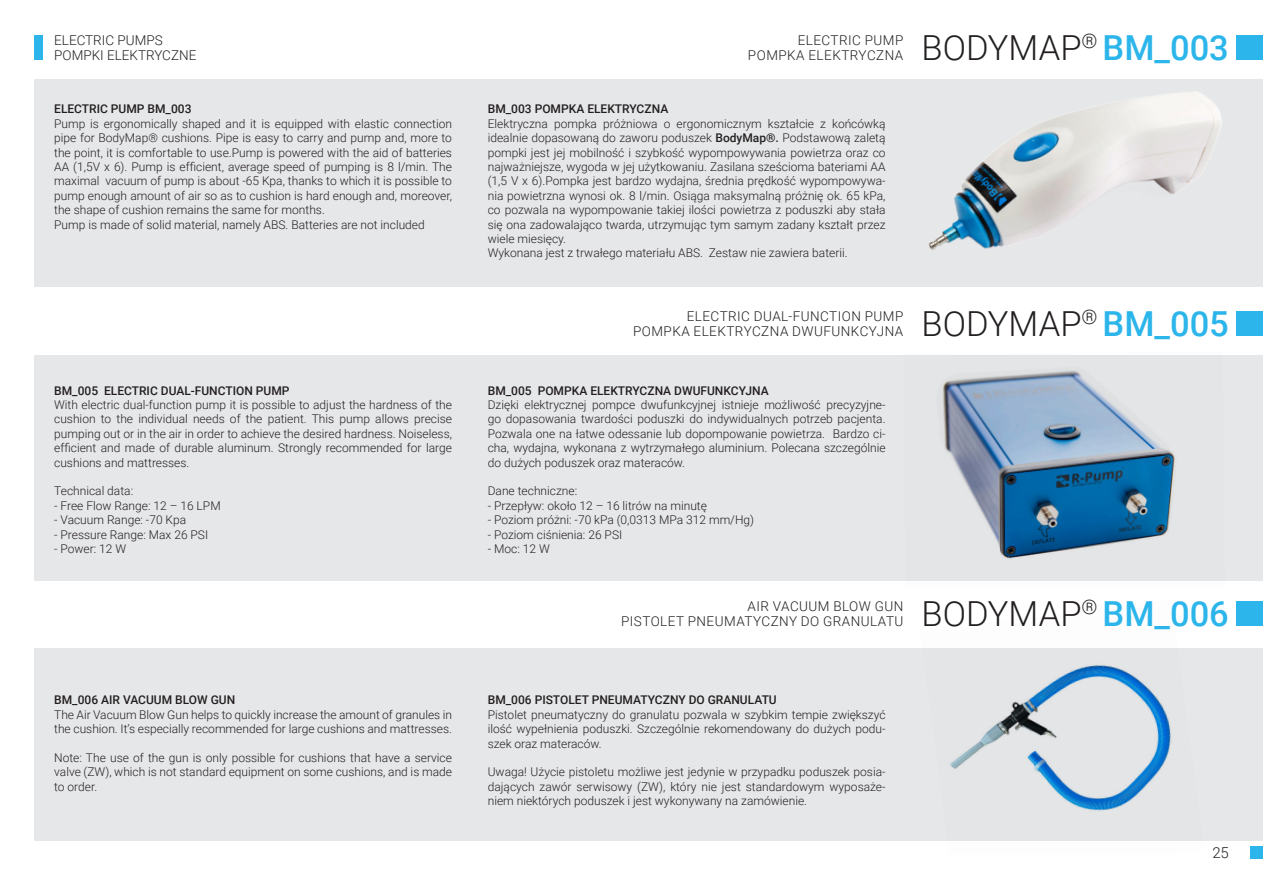
<style>
.page{position:relative;width:1263px;height:893px;background:#fff}
.page>*{position:absolute;margin:0;border:0;box-sizing:border-box;transform-origin:0 0}
.t1{font:300 34.5px "Roboto";color:#231f20}
.t2{font:300 15px "Roboto";color:#231f20}
.t3{font:300 13.5px/15px "Roboto";letter-spacing:.035em;color:#231f20;text-align:right}
.t4{font:300 13.5px "Roboto";color:#231f20}
.t5{font:300 12px/14.4px "Roboto";color:#231f20;text-align:justify}
.t6{font:500 12px "Roboto";color:#231f20}
.s1{font-weight:500}
.s2{font-weight:500;color:#2cb5ea}
</style>
<div class="page">
<div style="left:34px;top:79px;width:1229px;height:208px;background:#e6e7e9"></div>
<div style="left:34px;top:355px;width:1229px;height:225px;background:#e6e7e9"></div>
<div style="left:34px;top:648px;width:1229px;height:193px;background:#e6e7e9"></div>
<img style="left:903px;top:370px;width:321px;height:211px">
<img style="left:950px;top:665px;width:221px;height:146px">
<img style="left:928px;top:91px;width:294px;height:159px">
<div style="left:34px;top:35px;width:9px;height:25px;background:#2cb5ea"></div>
<div style="left:1236px;top:35px;width:27px;height:25px;background:#2cb5ea"></div>
<div style="left:1236px;top:311px;width:27px;height:25px;background:#2cb5ea"></div>
<div style="left:1236px;top:601px;width:27px;height:25px;background:#2cb5ea"></div>
<div style="left:1250px;top:847px;width:13px;height:12px;background:#2cb5ea"></div>
<p class="t4" style="left:54px;top:31px;width:110px">ELECTRIC PUMPS</p>
<p class="t4" style="left:54px;top:46px;width:144px">POMPKI ELEKTRYCZNE</p>
<p class="t6" style="left:54px;top:101px;width:139px">ELECTRIC PUMP BM_003</p>
<p class="t5" style="left:54px;top:116px;width:399px">Pump is ergonomically shaped and it is equipped with elastic connection pipe for BodyMap® cushions. Pipe is easy to carry and pump and, more to the point, it is comfortable to use.Pump is powered with the aid of batteries AA (1,5V x 6). Pump is efficient, average speed of pumping is 8 l/min. The maximal vacuum of pump is about -65 Kpa, thanks to which it is possible to pump enough amount of air so as to cushion is hard enough and, moreover, the shape of cushion remains the same for months.</p>
<p class="t5" style="left:54px;top:217px;width:372px">Pump is made of solid material, namely ABS. Batteries are not included</p>
<p class="t6" style="left:54px;top:382px;width:237px">BM_005 ELECTRIC DUAL-FUNCTION PUMP</p>
<p class="t5" style="left:54px;top:397px;width:399px">With electric dual-function pump it is possible to adjust the hardness of the cushion to the individual needs of the patient. This pump allows precise pumping out or in the air in order to achieve the desired hardness. Noiseless, efficient and made of durable aluminum. Strongly recommended for large cushions and mattresses.</p>
<p class="t5" style="left:54px;top:483px;width:80px">Technical data:</p>
<p class="t5" style="left:54px;top:498px;width:168px">- Free Flow Range: 12 – 16 LPM</p>
<p class="t5" style="left:54px;top:512px;width:133px">- Vacuum Range: -70 Kpa</p>
<p class="t5" style="left:54px;top:527px;width:156px">- Pressure Range: Max 26 PSI</p>
<p class="t5" style="left:54px;top:541px;width:74px">- Power: 12 W</p>
<p class="t6" style="left:54px;top:692px;width:182px">BM_006 AIR VACUUM BLOW GUN</p>
<p class="t5" style="left:54px;top:707px;width:399px">The Air Vacuum Blow Gun helps to quickly increase the amount of granules in the cushion. It’s especially recommended for large cushions and mattresses.</p>
<p class="t5" style="left:54px;top:750px;width:399px">Note: The use of the gun is only possible for cushions that have a service valve (ZW), which is not standard equipment on some cushions, and is made to order.</p>
<p class="t3" style="left:798px;top:32px;width:107px">ELECTRIC PUMP</p>
<p class="t3" style="left:748px;top:47px;width:157px">POMPKA ELEKTRYCZNA</p>
<p class="t6" style="left:488px;top:101px;width:182px">BM_003 POMPKA ELEKTRYCZNA</p>
<p class="t5" style="left:488px;top:116px;width:399px">Elektryczna pompka próżniowa o ergonomicznym kształcie z końcówką idealnie dopasowaną do zaworu poduszek <span class="s1">BodyMap®.</span> Podstawową zaletą pompki jest jej mobilność i szybkość wypompowywania powietrza oraz co najważniejsze, wygoda w jej użytkowaniu. Zasilana sześcioma bateriami AA (1,5 V x 6).Pompka jest bardzo wydajna, średnia prędkość wypompowywa&shy;nia powietrzna wynosi ok. 8 l/min. Osiąga maksymalną próżnię ok. 65 kPa, co pozwala na wypompowanie takiej ilości powietrza z poduszki aby stała się ona zadowalająco twarda, utrzymując tym samym zadany kształt przez wiele miesięcy.</p>
<p class="t5" style="left:488px;top:246px;width:361px">Wykonana jest z trwałego materiału ABS. Zestaw nie zawiera baterii.</p>
<p class="t3" style="left:687px;top:308px;width:218px">ELECTRIC DUAL-FUNCTION PUMP</p>
<p class="t3" style="left:633px;top:323px;width:272px">POMPKA ELEKTRYCZNA DWUFUNKCYJNA</p>
<p class="t6" style="left:488px;top:382px;width:282px">BM_005 POMPKA ELEKTRYCZNA DWUFUNKCYJNA</p>
<p class="t5" style="left:488px;top:397px;width:399px">Dzięki elektrycznej pompce dwufunkcyjnej istnieje możliwość precyzyjne&shy;go dopasowania twardości poduszki do indywidualnych potrzeb pacjenta.<br>Pozwala one na łatwe odessanie lub dopompowanie powietrza. Bardzo ci&shy;cha, wydajna, wykonana z wytrzymałego aluminium. Polecana szczególnie do dużych poduszek oraz materaców.</p>
<p class="t5" style="left:488px;top:483px;width:91px">Dane techniczne:</p>
<p class="t5" style="left:488px;top:498px;width:221px">- Przepływ: około 12 – 16 litrów na minutę</p>
<p class="t5" style="left:488px;top:512px;width:268px">- Poziom próżni: -70 kPa (0,0313 MPa 312 mm/Hg)</p>
<p class="t5" style="left:488px;top:527px;width:136px">- Poziom ciśnienia: 26 PSI</p>
<p class="t5" style="left:488px;top:541px;width:64px">- Moc: 12 W</p>
<p class="t3" style="left:621px;top:598px;width:284px">AIR VACUUM BLOW GUN<br>PISTOLET PNEUMATYCZNY DO GRANULATU</p>
<p class="t1" style="left:921px;top:23px;width:309px">BODYMAP<sup>®</sup> <span class="s2">BM_003</span></p>
<p class="t1" style="left:921px;top:299px;width:309px">BODYMAP<sup>®</sup> <span class="s2">BM_005</span></p>
<p class="t1" style="left:921px;top:589px;width:309px">BODYMAP<sup>®</sup> <span class="s2">BM_006</span></p>
<p class="t6" style="left:488px;top:692px;width:290px">BM_006 PISTOLET PNEUMATYCZNY DO GRANULATU</p>
<p class="t5" style="left:488px;top:707px;width:399px">Pistolet pneumatyczny do granulatu pozwala w szybkim tempie zwiększyć ilość wypełnienia poduszki. Szczególnie rekomendowany do dużych podu&shy;szek oraz materaców.</p>
<p class="t5" style="left:488px;top:764px;width:399px">Uwaga! Użycie pistoletu możliwe jest jedynie w przypadku poduszek posia&shy;dających zawór serwisowy (ZW), który nie jest standardowym wyposaże&shy;niem niektórych poduszek i jest wykonywany na zamówienie.</p>
<p class="t2" style="left:1212px;top:842px;width:18px">25</p>
</div>
